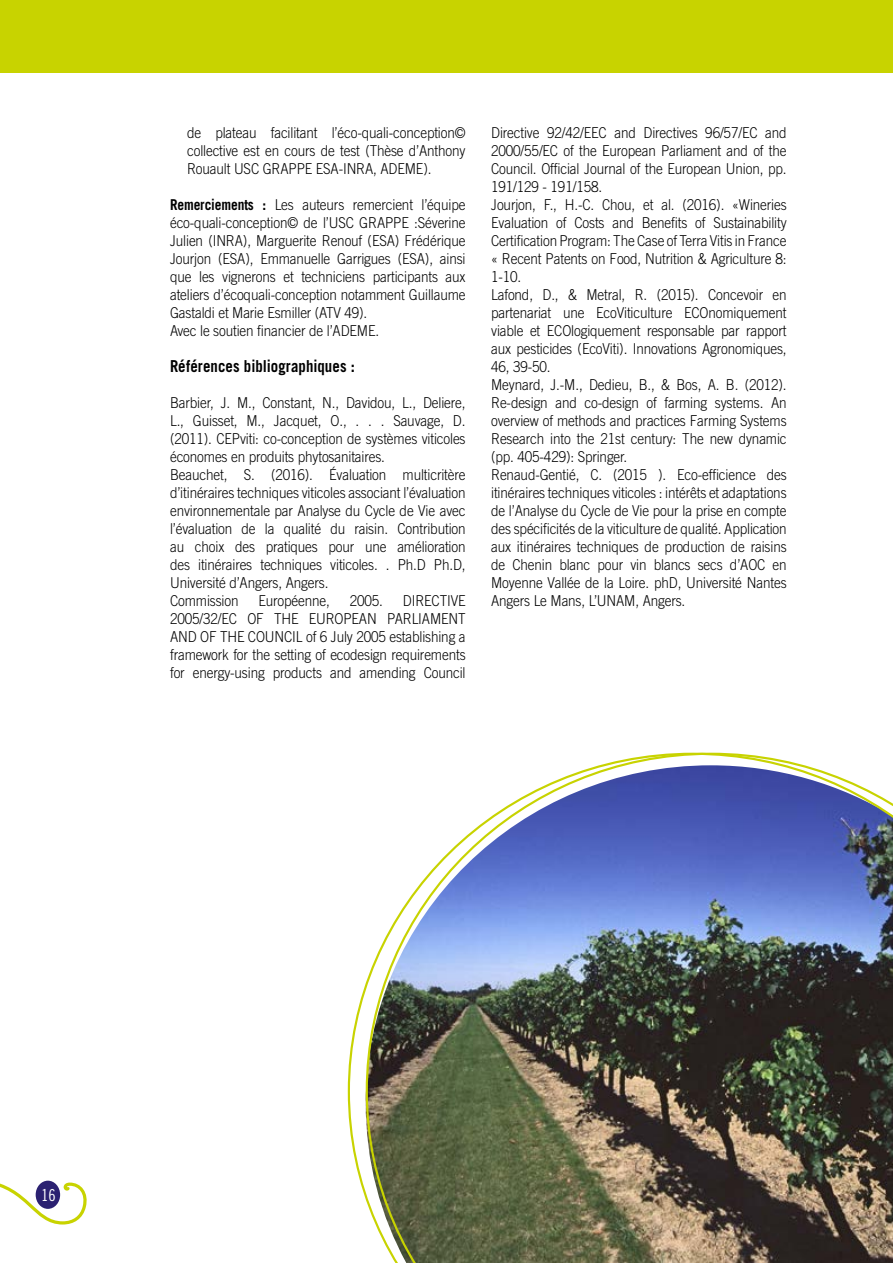
<style>
.page{position:relative;width:893px;height:1263px;background:#fff}
.page>*{position:absolute;margin:0;border:0;box-sizing:border-box;transform-origin:0 0}
.t1{font:700 16.5px "Trade Gothic LT Std";letter-spacing:.005em;color:#000;scale:.9 1}
.t2{font:16.5px "Trade Gothic LT Std Cn 18";color:#fff}
.t3{font:300 15px/18px "Trade Gothic LT Std";letter-spacing:-.01em;color:#000;scale:.9 1}
.s1{font-weight:700}
</style>
<div class="page">
<svg style="left:0;top:1180px;width:87px;height:45px"></svg>
<img style="left:348px;top:753px;width:545px;height:510px">
<div style="left:0;top:0;width:893px;height:72px;background:#c8d300"></div>
<p class="t3" style="left:187px;top:124px;width:311px;text-align:justify">de plateau facilitant l’éco-quali-conception© collective est en cours de test (Thèse d’Anthony Rouault USC GRAPPE ESA-INRA, ADEME).</p>
<p class="t3" style="left:170px;top:196px;width:330px"><span class="s1">Remerciements :</span> Les auteurs remercient l’équipe éco-quali-conception© de l’USC GRAPPE :Séverine Julien (INRA), Marguerite Renouf (ESA) Frédérique Jourjon (ESA), Emmanuelle Garrigues (ESA), ainsi que les vignerons et techniciens participants aux ateliers d’écoquali-conception notamment Guillaume Gastaldi et Marie Esmiller (ATV 49).<br>Avec le soutien financier de l’ADEME.</p>
<p class="t1" style="left:170px;top:356px;width:207px">Références bibliographiques :</p>
<p class="t3" style="left:170px;top:394px;width:330px">Barbier, J. M. , Constant, N. , Davidou, L. , Deliere, L. , Guisset, M. , Jacquet, O. , . . . Sauvage, D. (2011). CEPviti: co-conception de systèmes viticoles économes en produits phytosanitaires.<br>Beauchet, S.</p>
<p class="t3" style="left:170px;top:466px;width:330px;text-indent:159px">Évaluation multicritère d’itinéraires techniques viticoles associant l’évaluation environnementale par Analyse du Cycle de Vie avec l’évaluation de la qualité du raisin. Contribution au choix des pratiques pour une amélioration des itinéraires techniques viticoles. . Ph. D Ph. D, Université d’Angers, Angers.<br>Commission</p>
<p class="t3" style="left:271px;top:466px;width:45px">(2016).</p>
<p class="t3" style="left:170px;top:592px;width:330px;text-align:justify;text-indent:233px">DIRECTIVE 2005/32/EC OF THE EUROPEAN PARLIAMENT AND OF THE COUNCIL of 6 July 2005 establishing a framework for the setting of ecodesign requirements for energy-using products and amending Council</p>
<p class="t3" style="left:258px;top:592px;width:81px">Européenne,</p>
<p class="t3" style="left:350px;top:592px;width:36px">2005.</p>
<p class="t3" style="left:491px;top:124px;width:330px">Directive 92/42/EEC and Directives 96/57/EC and 2000/55/EC of the European Parliament and of the Council. Official Journal of the European Union, pp.<br>191/129 - 191/158.<br>Jourjon, F. , H.-C. Chou, et al. (2016). «Wineries Evaluation of Costs and Benefits of Sustainability Certification Program: The Case of Terra Vitis in France « Recent Patents on Food, Nutrition &amp; Agriculture 8:<br>1-10.<br>Lafond, D. , &amp; Metral, R. (2015). Concevoir en partenariat une EcoViticulture ECOnomiquement viable et ECOlogiquement responsable par rapport aux pesticides (EcoViti). Innovations Agronomiques, 46, 39-50.<br>Meynard, J.-M. , Dedieu, B. , &amp; Bos, A. B. (2012).<br>Re-design and co-design of farming systems. An overview of methods and practices Farming Systems Research into the 21st century: The new dynamic (pp. 405-429): Springer.<br>Renaud-Gentié, C. (2015 ). Eco-efficience des itinéraires techniques viticoles : intérêts et adaptations de l’Analyse du Cycle de Vie pour la prise en compte des spécificités de la viticulture de qualité. Application aux itinéraires techniques de production de raisins de Chenin blanc pour vin blancs secs d’AOC en Moyenne Vallée de la Loire. phD, Université Nantes Angers Le Mans, L’UNAM, Angers.</p>
<p class="t2" style="left:41px;top:1185px;width:16px">16</p>
</div>
